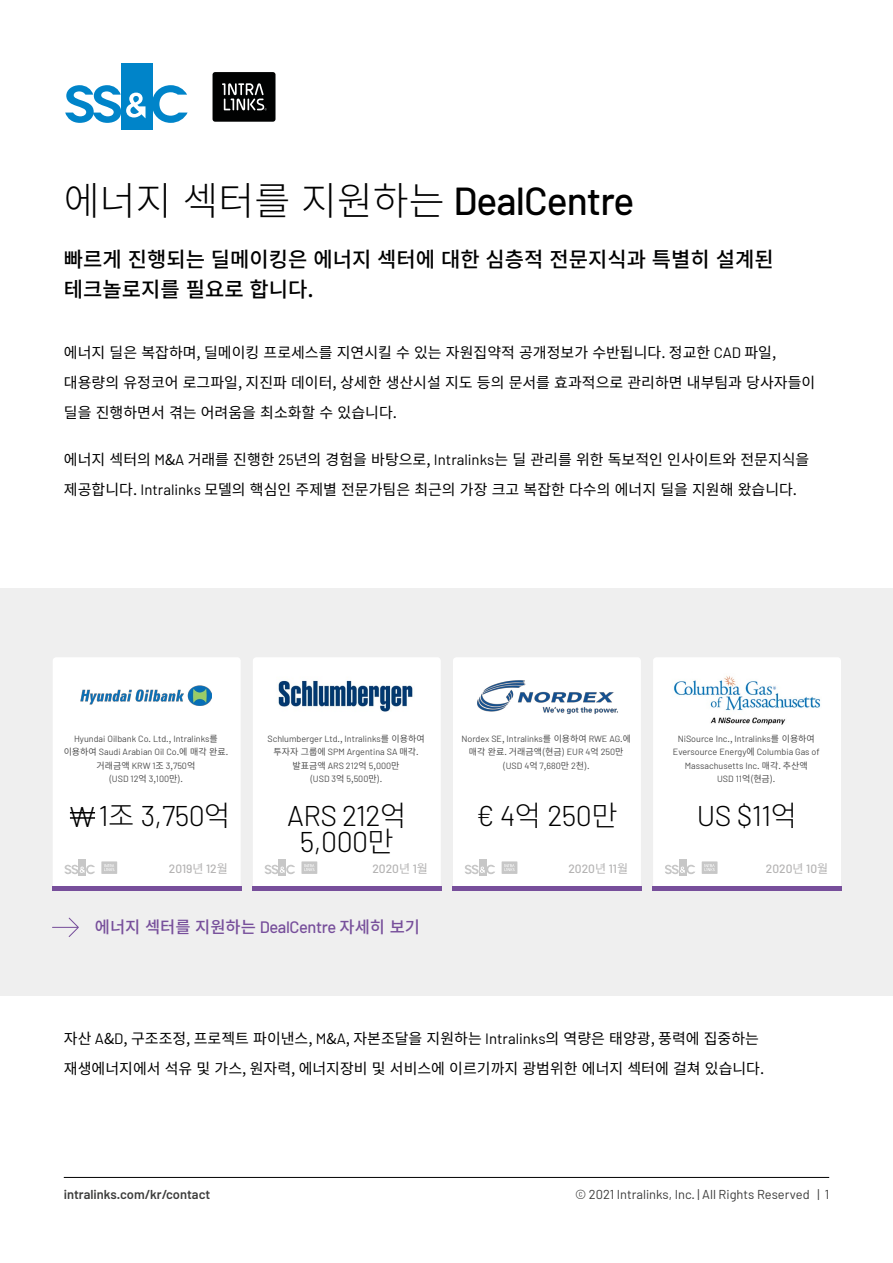
<style>
.page{position:relative;width:893px;height:1263px;background:#fff}
.page>*{position:absolute;margin:0;border:0;box-sizing:border-box;transform-origin:0 0}
.t1{font:300 39px "Noto Sans CJ Kkr";color:#000}
.t2{font:300 28.5px/25.5px "Barlow";letter-spacing:-.02em;color:#000;text-align:center}
.t3{font:500 21px/30px "Noto Sans CJ Kkr";color:#000}
.t4{font:500 16.5px "Noto Sans CJ Kkr";color:#774f9b}
.t5{font:15px/30px "Noto Sans CJ Kkr";color:#000}
.t6{font:12.9px "Barlow";color:#3c3c3b}
.t7{font:600 12.9px "Barlow";color:#3c3c3b}
.t8{font:500 12px "Barlow";color:#b4b3b3}
.t9{font:9px/13.5px "Barlow";color:#4d4d4d;text-align:center}
.t10{font:9px "Noto Sans CJ Kkr";color:#4d4d4d}
.s1{font-family:"Barlow";font-weight:500}
.s2{font-family:"Barlow"}
.s3{font-family:"Noto Sans CJ Kkr"}
.s4{font-family:"Noto Sans CJ Kkr";font-weight:400}
</style>
<div class="page">
<div style="left:0;top:588px;width:893px;height:408px;background:#efefef"></div>
<div style="left:53px;top:657px;width:188px;height:233px;background:#fff;border-radius:4px"></div>
<div style="left:78px;top:859px;width:8px;height:17px;background:#c7c7c7"></div>
<svg style="left:64px;top:865px;width:31px;height:9px"></svg>
<div style="left:101px;top:861px;width:16px;height:13px;background:#c7c7c7"></div>
<svg style="left:104px;top:864px;width:11px;height:7px"></svg>
<svg style="left:52px;top:887px;width:189px;height:4px"></svg>
<div style="left:253px;top:657px;width:188px;height:233px;background:#fff;border-radius:4px"></div>
<div style="left:278px;top:859px;width:8px;height:17px;background:#c7c7c7"></div>
<svg style="left:264px;top:865px;width:31px;height:9px"></svg>
<div style="left:301px;top:861px;width:17px;height:13px;background:#ededed"></div>
<div style="left:301px;top:861px;width:16px;height:13px;background:#c7c7c7"></div>
<svg style="left:304px;top:864px;width:11px;height:7px"></svg>
<svg style="left:252px;top:887px;width:189px;height:4px"></svg>
<div style="left:453px;top:657px;width:188px;height:233px;background:#fff;border-radius:4px"></div>
<div style="left:479px;top:859px;width:7px;height:17px;background:#c7c7c7"></div>
<svg style="left:465px;top:865px;width:30px;height:9px"></svg>
<svg style="left:501px;top:861px;width:17px;height:13px"></svg>
<div style="left:502px;top:861px;width:15px;height:13px;background:#c7c7c7"></div>
<svg style="left:504px;top:864px;width:11px;height:7px"></svg>
<svg style="left:452px;top:887px;width:189px;height:4px"></svg>
<div style="left:653px;top:657px;width:188px;height:233px;background:#fff;border-radius:4px"></div>
<div style="left:679px;top:859px;width:8px;height:17px;background:#c7c7c7"></div>
<svg style="left:665px;top:865px;width:30px;height:9px"></svg>
<svg style="left:701px;top:861px;width:17px;height:13px"></svg>
<div style="left:702px;top:861px;width:15px;height:13px;background:#c7c7c7"></div>
<svg style="left:704px;top:864px;width:11px;height:7px"></svg>
<svg style="left:652px;top:887px;width:190px;height:4px"></svg>
<img style="left:80px;top:686px;width:131px;height:20px">
<svg style="left:70px;top:812px;width:25px;height:1px"></svg>
<hr style="left:70px;top:817px;width:25px;height:2px;background:#000">
<img style="left:278px;top:680px;width:135px;height:32px">
<img style="left:477px;top:680px;width:141px;height:34px">
<img style="left:673px;top:675px;width:148px;height:50px">
<svg style="left:52px;top:918px;width:27px;height:19px"></svg>
<hr style="left:64px;top:1177px;width:765px;height:1px;background:#000">
<svg style="left:152px;top:85px;width:36px;height:38px"></svg>
<div style="left:121px;top:64px;width:31px;height:66px;background:#0084c9"></div>
<svg style="left:65px;top:85px;width:80px;height:38px"></svg>
<svg style="left:211px;top:71px;width:66px;height:52px"></svg>
<div style="left:213px;top:72px;width:62px;height:50px;background:#010202;border-radius:3px"></div>
<svg style="left:222px;top:83px;width:45px;height:27px"></svg>
<h1 class="t1" style="left:64px;top:179px;width:572px">에너지 섹터를 지원하는 <span class="s1">DealCentre</span></h1>
<h3 class="t3" style="left:64px;top:245px;width:711px">빠르게 진행되는 딜메이킹은 에너지 섹터에 대한 심층적 전문지식과 특별히 설계된 테크놀로지를 필요로 합니다.</h3>
<p class="t5" style="left:64px;top:338px;width:753px">에너지 딜은 복잡하며, 딜메이킹 프로세스를 지연시킬 수 있는 자원집약적 공개정보가 수반됩니다. 정교한 <span class="s2">CAD</span> 파일, 대용량의 유정코어 로그파일, 지진파 데이터, 상세한 생산시설 지도 등의 문서를 효과적으로 관리하면 내부팀과 당사자들이 딜을 진행하면서 겪는 어려움을 최소화할 수 있습니다.</p>
<p class="t5" style="left:64px;top:445px;width:747px">에너지 섹터의 <span class="s2">M</span>&amp;<span class="s2">A</span> 거래를 진행한 <span class="s2">25</span>년의 경험을 바탕으로, <span class="s2">Intralinks</span>는 딜 관리를 위한 독보적인 인사이트와 전문지식을 제공합니다. <span class="s2">Intralinks</span> 모델의 핵심인 주제별 전문가팀은 최근의 가장 크고 복잡한 다수의 에너지 딜을 지원해 왔습니다.</p>
<p class="t9" style="left:64px;top:731px;width:166px">Hyundai Oilbank Co<span class="s3">.</span> Ltd<span class="s3">.,</span> Intralinks<span class="s3">를 이용하여</span> Saudi Arabian Oil Co<span class="s3">.에 매각 완료. 거래금액</span> KRW 1<span class="s3">조</span> 3<span class="s3">,</span>750<span class="s3">억<br>(</span>USD 12<span class="s3">억</span> 3<span class="s3">,</span>100<span class="s3">만).</span></p>
<p class="t9" style="left:267px;top:731px;width:159px">Schlumberger Ltd<span class="s3">.,</span> Intralinks<span class="s3">를 이용하여 투자자 그룹에</span> SPM Argentina SA <span class="s3">매각. 발표금액</span> ARS 212<span class="s3">억</span> 5<span class="s3">,</span>000<span class="s3">만<br>(</span>USD 3<span class="s3">억</span> 5<span class="s3">,</span>500<span class="s3">만).</span></p>
<p class="t9" style="left:461px;top:731px;width:171px">Nordex SE<span class="s3">,</span> Intralinks<span class="s3">를 이용하여</span> RWE AG<span class="s3">.에</span></p>
<p class="t10" style="left:469px;top:747px;width:156px">매각 완료. 거래금액(현금) <span class="s2">EUR 4</span>억 <span class="s2">250</span>만</p>
<p class="t9" style="left:503px;top:758px;width:89px"><span class="s3">(</span>USD 4<span class="s3">억</span> 7<span class="s3">,</span>680<span class="s3">만</span> 2<span class="s3">천).</span></p>
<p class="t9" style="left:673px;top:731px;width:148px">NiSource Inc<span class="s3">.,</span> Intralinks<span class="s3">를 이용하여<br></span>Eversource Energy<span class="s3">에</span> Columbia Gas of<br>Massachusetts Inc<span class="s3">. 매각. 추산액</span></p>
<p class="t10" style="left:717px;top:774px;width:60px"><span class="s2">USD 11</span>억(현금).</p>
<h2 class="t2" style="left:70px;top:803px;width:162px">W 1<span class="s3">조</span> 3,750<span class="s3">억</span></h2>
<h2 class="t2" style="left:287px;top:803px;width:121px">ARS 212<span class="s3">억<br></span>5,000<span class="s3">만</span></h2>
<h2 class="t2" style="left:476px;top:803px;width:143px">€ 4<span class="s3">억</span> 250<span class="s3">만</span></h2>
<h2 class="t2" style="left:697px;top:803px;width:102px">US $11<span class="s3">억</span></h2>
<p class="t8" style="left:169px;top:861px;width:60px">2019<span class="s4">년</span> 12<span class="s4">월</span></p>
<p class="t8" style="left:372px;top:861px;width:57px">2020<span class="s4">년</span> 1<span class="s4">월</span></p>
<p class="t8" style="left:568px;top:861px;width:61px">2020<span class="s4">년</span> 11<span class="s4">월</span></p>
<p class="t8" style="left:766px;top:861px;width:64px">2020<span class="s4">년</span> 10<span class="s4">월</span></p>
<p class="t4" style="left:95px;top:918px;width:327px">에너지 섹터를 지원하는 <span class="s2">DealCentre</span> 자세히 보기</p>
<p class="t5" style="left:64px;top:1024px;width:702px">자산 <span class="s2">A</span>&amp;<span class="s2">D</span>, 구조조정, 프로젝트 파이낸스, <span class="s2">M</span>&amp;<span class="s2">A</span>, 자본조달을 지원하는 <span class="s2">Intralinks</span>의 역량은 태양광, 풍력에 집중하는 재생에너지에서 석유 및 가스, 원자력, 에너지장비 및 서비스에 이르기까지 광범위한 에너지 섹터에 걸쳐 있습니다.</p>
<p class="t7" style="left:64px;top:1186px;width:148px">intralinks.com/kr/contact</p>
<p class="t6" style="left:575px;top:1186px;width:256px">© 2021 Intralinks, Inc. | All Rights Reserved | 1</p>
</div>
